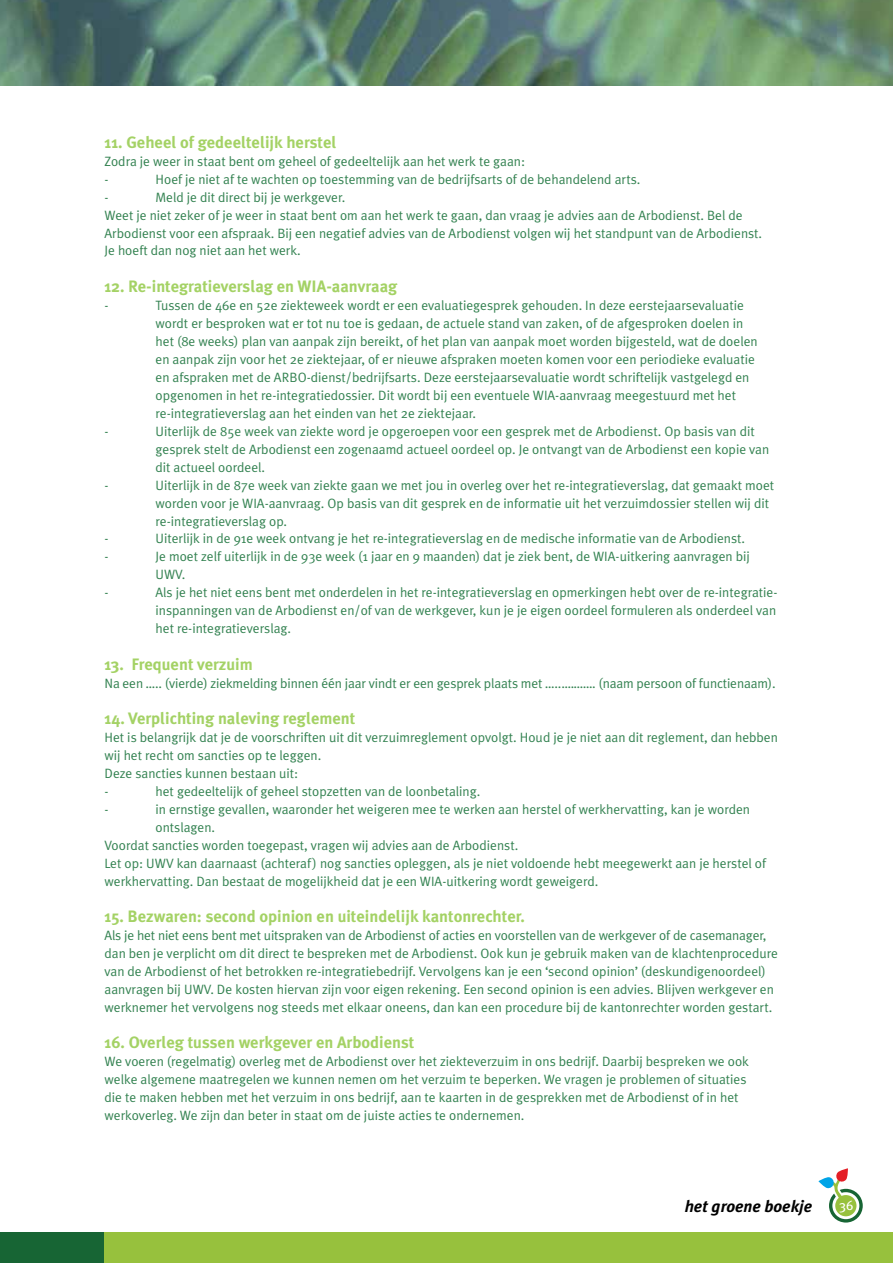
<style>
.page{position:relative;width:893px;height:1263px;background:#fff}
.page>*{position:absolute;margin:0;border:0;box-sizing:border-box;transform-origin:0 0}
.t1{font:700 16.5px "Meta Plus";color:#a4d265}
.t2{font:italic 700 16.5px "Meta Plus";color:#000}
.t3{font:13.5px/18px "Meta Plus Normal";color:#338251}
.t4{font:13.5px "Meta Plus";color:#fff}
</style>
<div class="page">
<img style="left:0;top:0;width:893px;height:85px">
<div style="left:103px;top:1233px;width:790px;height:30px;background:#97c13d"></div>
<div style="left:0;top:1233px;width:104px;height:30px;background:#176534"></div>
<svg style="left:818px;top:1168px;width:45px;height:54px"></svg>
<p class="t1" style="left:104px;top:132px;width:234px">11. Geheel of gedeeltelijk herstel</p>
<p class="t3" style="left:105px;top:152px;width:422px">Zodra je weer in staat bent om geheel of gedeeltelijk aan het werk te gaan: -</p>
<p class="t3" style="left:156px;top:170px;width:486px">Hoef je niet af te wachten op toestemming van de bedrijfsarts of de behandelend arts.</p>
<p class="t3" style="left:105px;top:188px;width:659px;text-indent:51px">Meld je dit direct bij je werkgever.<br>Weet je niet zeker of je weer in staat bent om aan het werk te gaan, dan vraag je advies aan de Arbodienst. Bel de Arbodienst voor een afspraak. Bij een negatief advies van de Arbodienst volgen wij het standpunt van de Arbodienst.<br>Je hoeft dan nog niet aan het werk.</p>
<p class="t1" style="left:104px;top:276px;width:294px">12. Re-integratieverslag en WIA-aanvraag</p>
<p class="t3" style="left:105px;top:296px;width:6px">-</p>
<p class="t3" style="left:156px;top:296px;width:604px">Tussen de 46e en 52e ziekteweek wordt er een evaluatiegesprek gehouden. In deze eerstejaarsevaluatie wordt er besproken wat er tot nu toe is gedaan, de actuele stand van zaken, of de afgesproken doelen in het (8e weeks) plan van aanpak zijn bereikt, of het plan van aanpak moet worden bijgesteld, wat de doelen en aanpak zijn voor het 2e ziektejaar, of er nieuwe afspraken moeten komen voor een periodieke evaluatie en afspraken met de ARBO-dienst/bedrijfsarts. Deze eerstejaarsevaluatie wordt schriftelijk vastgelegd en opgenomen in het re-integratiedossier. Dit wordt bij een eventuele WIA-aanvraag meegestuurd met het re-integratieverslag aan het einden van het 2e ziektejaar.</p>
<p class="t3" style="left:105px;top:422px;width:6px">-</p>
<p class="t3" style="left:156px;top:422px;width:615px">Uiterlijk de 85e week van ziekte word je opgeroepen voor een gesprek met de Arbodienst. Op basis van dit gesprek stelt de Arbodienst een zogenaamd actueel oordeel op. Je ontvangt van de Arbodienst een kopie van dit actueel oordeel.</p>
<p class="t3" style="left:105px;top:476px;width:6px">-</p>
<p class="t3" style="left:156px;top:476px;width:620px">Uiterlijk in de 87e week van ziekte gaan we met jou in overleg over het re-integratieverslag, dat gemaakt moet worden voor je WIA-aanvraag. Op basis van dit gesprek en de informatie uit het verzuimdossier stellen wij dit re-integratieverslag op.</p>
<p class="t3" style="left:105px;top:530px;width:6px">-</p>
<p class="t3" style="left:156px;top:530px;width:591px">Uiterlijk in de 91e week ontvang je het re-integratieverslag en de medische informatie van de Arbodienst.</p>
<p class="t3" style="left:105px;top:548px;width:6px">-</p>
<p class="t3" style="left:156px;top:548px;width:596px">Je moet zelf uiterlijk in de 93e week (1 jaar en 9 maanden) dat je ziek bent, de WIA-uitkering aanvragen bij<br>UWV.</p>
<p class="t3" style="left:105px;top:584px;width:6px">-</p>
<p class="t3" style="left:156px;top:584px;width:623px;text-align:justify">Als je het niet eens bent met onderdelen in het re-integratieverslag en opmerkingen hebt over de re-integratie&shy;inspanningen van de Arbodienst en/of van de werkgever, kun je je eigen oordeel formuleren als onderdeel van het re-integratieverslag.</p>
<p class="t1" style="left:104px;top:654px;width:150px">13. Frequent verzuim</p>
<p class="t3" style="left:104px;top:674px;width:673px">Na een ….. (vierde) ziekmelding binnen één jaar vindt er een gesprek plaats met …...………. (naam persoon of functienaam).</p>
<p class="t1" style="left:104px;top:708px;width:252px">14. Verplichting naleving reglement</p>
<p class="t3" style="left:104px;top:728px;width:675px">Het is belangrijk dat je de voorschriften uit dit verzuimreglement opvolgt. Houd je je niet aan dit reglement, dan hebben wij het recht om sancties op te leggen.<br>Deze sancties kunnen bestaan uit:<br>-</p>
<p class="t3" style="left:105px;top:188px;width:6px">-</p>
<p class="t3" style="left:156px;top:782px;width:326px">het gedeeltelijk of geheel stopzetten van de loonbetaling.</p>
<p class="t3" style="left:104px;top:800px;width:6px">-</p>
<p class="t3" style="left:156px;top:800px;width:596px">in ernstige gevallen, waaronder het weigeren mee te werken aan herstel of werkhervatting, kan je worden</p>
<p class="t3" style="left:156px;top:818px;width:61px">ontslagen.</p>
<p class="t3" style="left:104px;top:836px;width:415px">Voordat sancties worden toegepast, vragen wij advies aan de Arbodienst.</p>
<p class="t3" style="left:104px;top:854px;width:663px">Let op: UWV kan daarnaast (achteraf) nog sancties opleggen, als je niet voldoende hebt meegewerkt aan je herstel of</p>
<p class="t3" style="left:104px;top:872px;width:495px">werkhervatting. Dan bestaat de mogelijkheid dat je een WIA-uitkering wordt geweigerd.</p>
<p class="t1" style="left:104px;top:906px;width:422px">15. Bezwaren: second opinion en uiteindelijk kantonrechter.</p>
<p class="t3" style="left:104px;top:926px;width:675px">Als je het niet eens bent met uitspraken van de Arbodienst of acties en voorstellen van de werkgever of de casemanager, dan ben je verplicht om dit direct te bespreken met de Arbodienst. Ook kun je gebruik maken van de klachtenprocedure van de Arbodienst of het betrokken re-integratiebedrijf. Vervolgens kan je een ‘second opinion’ (deskundigenoordeel) aanvragen bij UWV. De kosten hiervan zijn voor eigen rekening. Een second opinion is een advies. Blijven werkgever en werknemer het vervolgens nog steeds met elkaar oneens, dan kan een procedure bij de kantonrechter worden gestart.</p>
<p class="t1" style="left:104px;top:1032px;width:311px">16. Overleg tussen werkgever en Arbodienst</p>
<p class="t3" style="left:104px;top:1052px;width:646px">We voeren (regelmatig) overleg met de Arbodienst over het ziekteverzuim in ons bedrijf. Daarbij bespreken we ook welke algemene maatregelen we kunnen nemen om het verzuim te beperken. We vragen je problemen of situaties die te maken hebben met het verzuim in ons bedrijf, aan te kaarten in de gesprekken met de Arbodienst of in het werkoverleg. We zijn dan beter in staat om de juiste acties te ondernemen.</p>
<p class="t2" style="left:685px;top:1197px;width:129px">het groene boekje</p>
<p class="t4" style="left:839px;top:1197px;width:16px">36</p>
</div>
